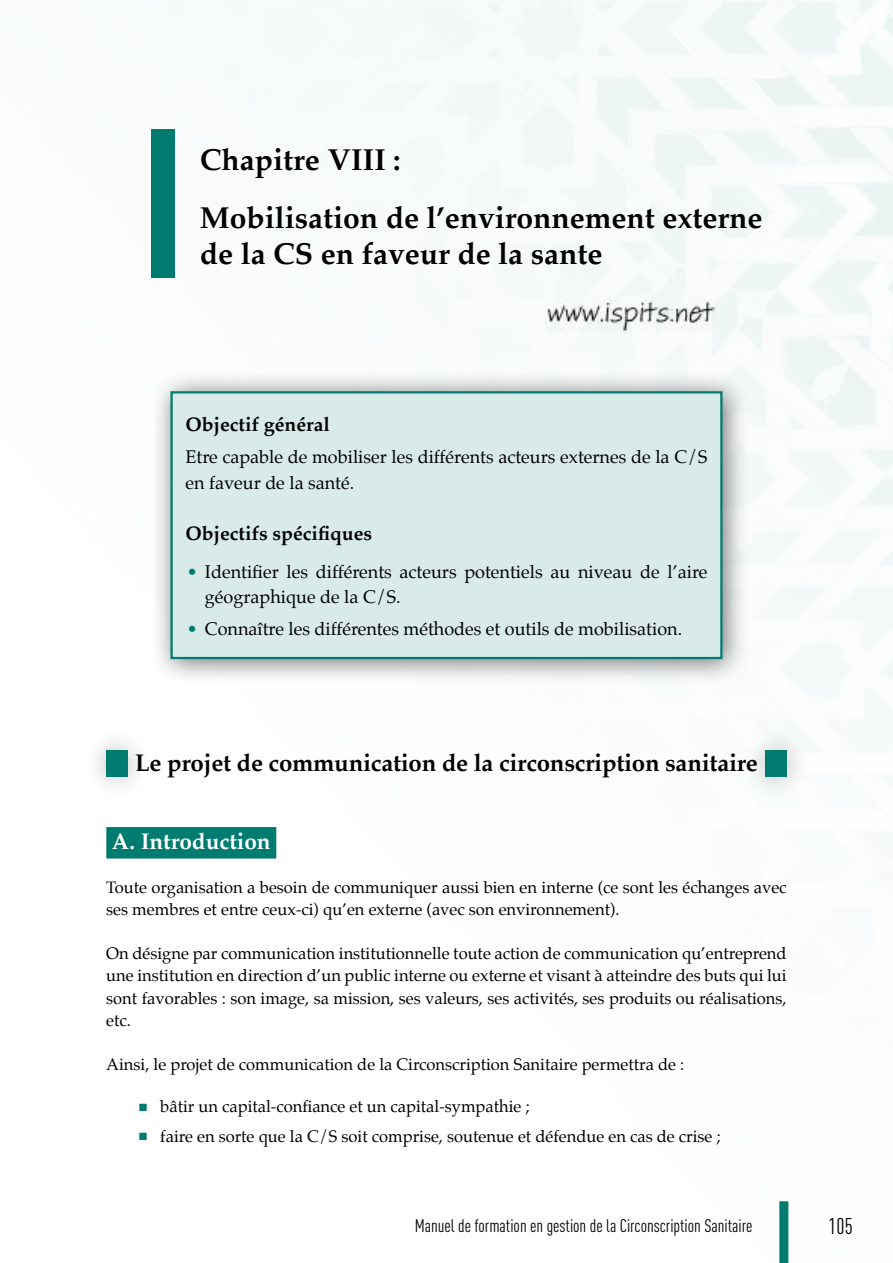
<style>
.page{position:relative;width:893px;height:1263px;background:#fff}
.page>*{position:absolute;margin:0;border:0;box-sizing:border-box;transform-origin:0 0}
.t1{font:700 30px/57.3px "Palatino";color:#000}
.t2{font:700 24px "Palatino";letter-spacing:-.01em;color:#000}
.t3{font:700 22.5px "Palatino";color:#fff}
.t4{font:condensed 22.5px "DINOT";color:#000}
.t5{font:700 19.5px "Palatino";color:#000}
.t6{font:18px/25.5px "Palatino";color:#000}
.t7{font:condensed 18px "DINOT";color:#000}
.t8{font:16.5px/22.5px "Palatino";color:#000}
.s1{color:#007b6f}
</style>
<div class="page">
<img style="left:106px;top:0;width:787px;height:1263px">
<div style="left:779px;top:1201px;width:9px;height:62px;background:#007b6f"></div>
<div style="left:151px;top:129px;width:23px;height:148px;background:#007b6f"></div>
<div style="left:106px;top:827px;width:170px;height:31px;background:#007b6f"></div>
<div style="left:83px;top:727px;width:68px;height:73px;background:#000;opacity:.3"></div>
<div style="left:106px;top:750px;width:22px;height:27px;background:#007b6f"></div>
<div style="left:742px;top:727px;width:69px;height:73px;background:#000;opacity:.3"></div>
<div style="left:765px;top:750px;width:22px;height:27px;background:#007b6f"></div>
<div style="left:149px;top:370px;width:600px;height:316px;background:#000;opacity:.55"></div>
<div style="left:172px;top:392px;width:549px;height:266px;background:#d8ebe9"></div>
<div style="left:170px;top:391px;width:552px;height:268px;border:2px solid #007b6f"></div>
<img style="left:546px;top:271px;width:171px;height:79px">
<h1 class="t1" style="left:200px;top:131px;width:564px">Chapitre VIII :<br>Mobilisation de l’environnement externe</h1>
<h1 class="t1" style="left:200px;top:224px;width:404px">de la cs en faveur de la sante</h1>
<p class="t5" style="left:185px;top:408px;width:146px">Objectif général</p>
<p class="t6" style="left:185px;top:444px;width:523px">Etre capable de mobiliser les différents acteurs externes de la C/S en faveur de la santé.</p>
<p class="t5" style="left:185px;top:516px;width:188px">Objectifs spécifiques</p>
<p class="t6" style="left:205px;top:559px;width:504px;text-indent:-18px"><span class="s1">•</span> Identifier les différents acteurs potentiels au niveau de l’aire géographique de la C/S.</p>
<p class="t6" style="left:187px;top:616px;width:497px"><span class="s1">•</span> Connaître les différentes méthodes et outils de mobilisation.</p>
<h2 class="t2" style="left:135px;top:742px;width:624px">Le projet de communication de la circonscription sanitaire</h2>
<h3 class="t3" style="left:112px;top:822px;width:160px">A. Introduction</h3>
<p class="t8" style="left:106px;top:876px;width:682px">Toute organisation a besoin de communiquer aussi bien en interne (ce sont les échanges avec ses membres et entre ceux-ci) qu’en externe (avec son environnement).</p>
<p class="t8" style="left:106px;top:942px;width:682px;text-align:justify">On désigne par communication institutionnelle toute action de communication qu’entreprend une institution en direction d’un public interne ou externe et visant à atteindre des buts qui lui sont favorables : son image, sa mission, ses valeurs, ses activités, ses produits ou réalisations, etc.</p>
<p class="t8" style="left:106px;top:1053px;width:580px">Ainsi, le projet de communication de la Circonscription Sanitaire permettra de :</p>
<p class="t8" style="left:139px;top:1095px;width:392px"><span class="s1">■</span> bâtir un capital-confiance et un capital-sympathie ;</p>
<p class="t8" style="left:139px;top:1125px;width:583px"><span class="s1">■</span> faire en sorte que la C/S soit comprise, soutenue et défendue en cas de crise ;</p>
<p class="t7" style="left:415px;top:1215px;width:339px">Manuel de formation en gestion de la Circonscription Sanitaire</p>
<h3 class="t4" style="left:828px;top:1213px;width:26px">105</h3>
</div>
